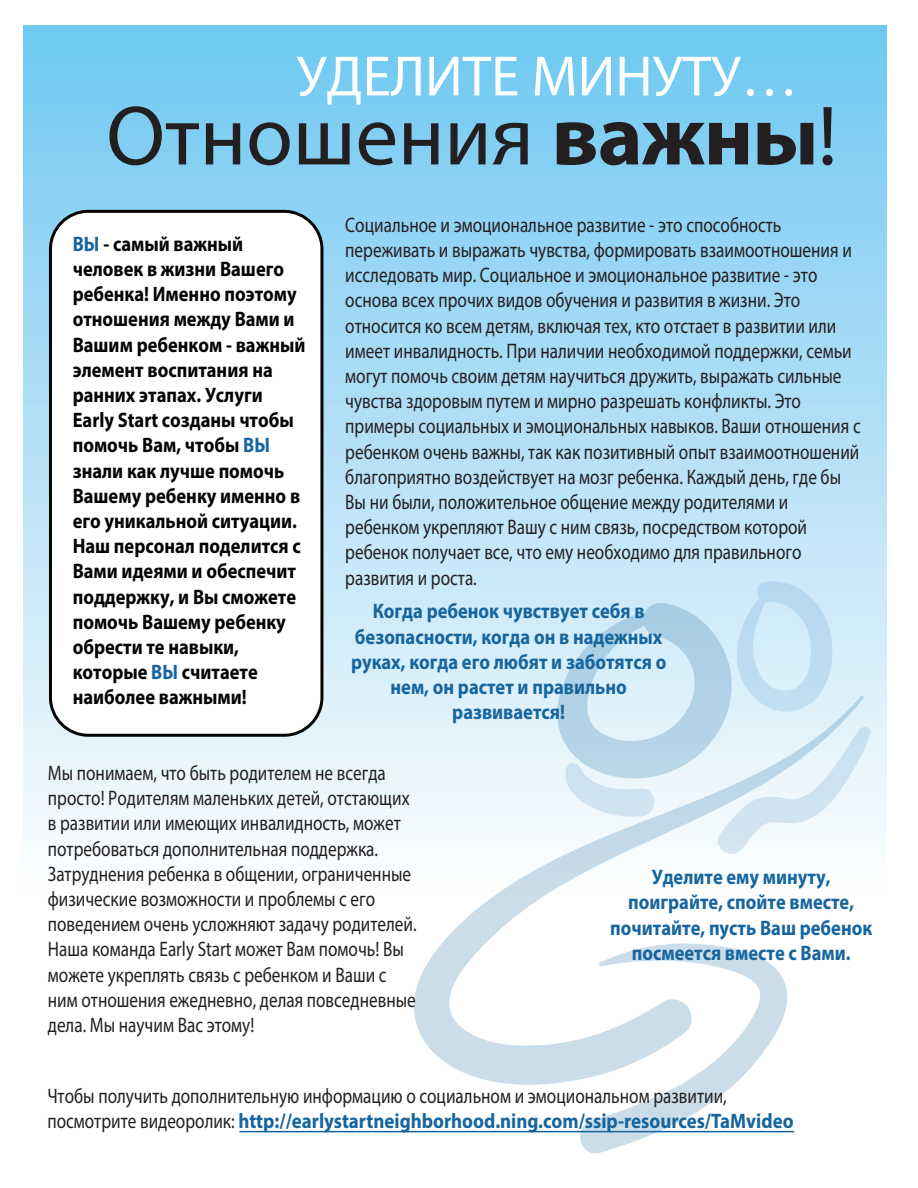
<style>
.page{position:relative;width:918px;height:1188px;background:#fff}
.page>*{position:absolute;margin:0;border:0;box-sizing:border-box;transform-origin:0 0}
.t1{font:84.9px "Myriad Pro";color:#231f20}
.t2{font:57.3px "Myriad Pro";color:#fff}
.t3{font:21px/25.2px "Myriad Pro";color:#231f20;scale:.82 1}
.t4{font:700 21px/25.2px "Myriad Pro";color:#040503;scale:.88 1}
.t5{font:700 21px/25.2px "Myriad Pro";color:#16659e;text-align:center;scale:.88 1}
.s1{font-weight:700}
.s2{color:#16659e}
.s3{font-weight:700;color:#16659e}
</style>
<div class="page">
<div style="left:23px;top:25px;width:863px;height:1134px;background:linear-gradient(to bottom,#76c9f1,#fff)"></div>
<div style="left:50px;top:211px;width:272px;height:524px;background:#fff;border-radius:38px"></div>
<div style="left:49px;top:210px;width:274px;height:527px;border:3px solid #050504;border-radius:38px"></div>
<svg style="left:414px;top:694px;width:450px;height:394px"></svg>
<svg style="left:571px;top:941px;width:227px;height:212px"></svg>
<svg style="left:547px;top:581px;width:323px;height:279px;background:#d3e9f5"></svg>
<hr style="left:239px;top:1131px;width:555px;height:1px;background:#16659e">
<p class="t2" style="left:297px;top:41px;width:503px">УДЕЛИТЕ МИНУТУ…</p>
<p class="t1" style="left:106px;top:84px;width:732px">Отношения <span class="s1">важны</span>!</p>
<p class="t4" style="left:73px;top:230px;width:266px"><span class="s2">ВЫ</span> - самый важный человек в жизни Вашего ребенка! Именно поэтому отношения между Вами и<br>Вашим ребенком - важный элемент воспитания на ранних этапах. Услуги<br>Early Start созданы чтобы помочь Вам, чтобы <span class="s2">ВЫ </span>знали как лучше помочь<br>Вашему ребенку именно в его уникальной ситуации.<br>Наш персонал поделится с<br>Вами идеями и обеспечит поддержку, и Вы сможете помочь Вашему ребенку обрести те навыки, которые <span class="s2">ВЫ</span> считаете наиболее важными!</p>
<p class="t3" style="left:345px;top:212px;width:630px">Социальное и эмоциональное развитие - это способность переживать и выражать чувства, формировать взаимоотношения и исследовать мир. Социальное и эмоциональное развитие - это основа всех прочих видов обучения и развития в жизни. Это относится ко всем детям, включая тех, кто отстает в развитии или имеет инвалидность. При наличии необходимой поддержки, семьи могут помочь своим детям научиться дружить, выражать сильные чувства здоровым путем и мирно разрешать конфликты. Это примеры социальных и эмоциональных навыков. Ваши отношения с ребенком очень важны, так как позитивный опыт взаимоотношений благоприятно воздействует на мозг ребенка. Каждый день, где бы Вы ни были, положительное общение между родителями и ребенком укрепляют Вашу с ним связь, посредством которой ребенок получает все, что ему необходимо для правильного развития и роста.</p>
<p class="t5" style="left:351px;top:598px;width:360px">Когда ребенок чувствует себя в безопасности, когда он в надежных руках, когда его любят и заботятся о нем, он растет и правильно развивается!</p>
<p class="t3" style="left:48px;top:760px;width:451px">Мы понимаем, что быть родителем не всегда просто! Родителям маленьких детей, отстающих в развитии или имеющих инвалидность, может потребоваться дополнительная поддержка.<br>Затруднения ребенка в общении, ограниченные физические возможности и проблемы с его поведением очень усложняют задачу родителей.<br>Наша команда Early Start может Вам помочь! Вы можете укреплять связь с ребенком и Ваши с ним отношения ежедневно, делая повседневные дела. Мы научим Вас этому!</p>
<p class="t5" style="left:610px;top:864px;width:299px">Уделите ему минуту, поиграйте, спойте вместе, почитайте, пусть Ваш ребенок посмеется вместе с Вами.</p>
<p class="t3" style="left:47px;top:1083px;width:912px">Чтобы получить дополнительную информацию о социальном и эмоциональном развитии, посмотрите видеоролик: <span class="s3">http://earlystartneighborhood.ning.com/ssip-resources/TaMvideo</span></p>
</div>
